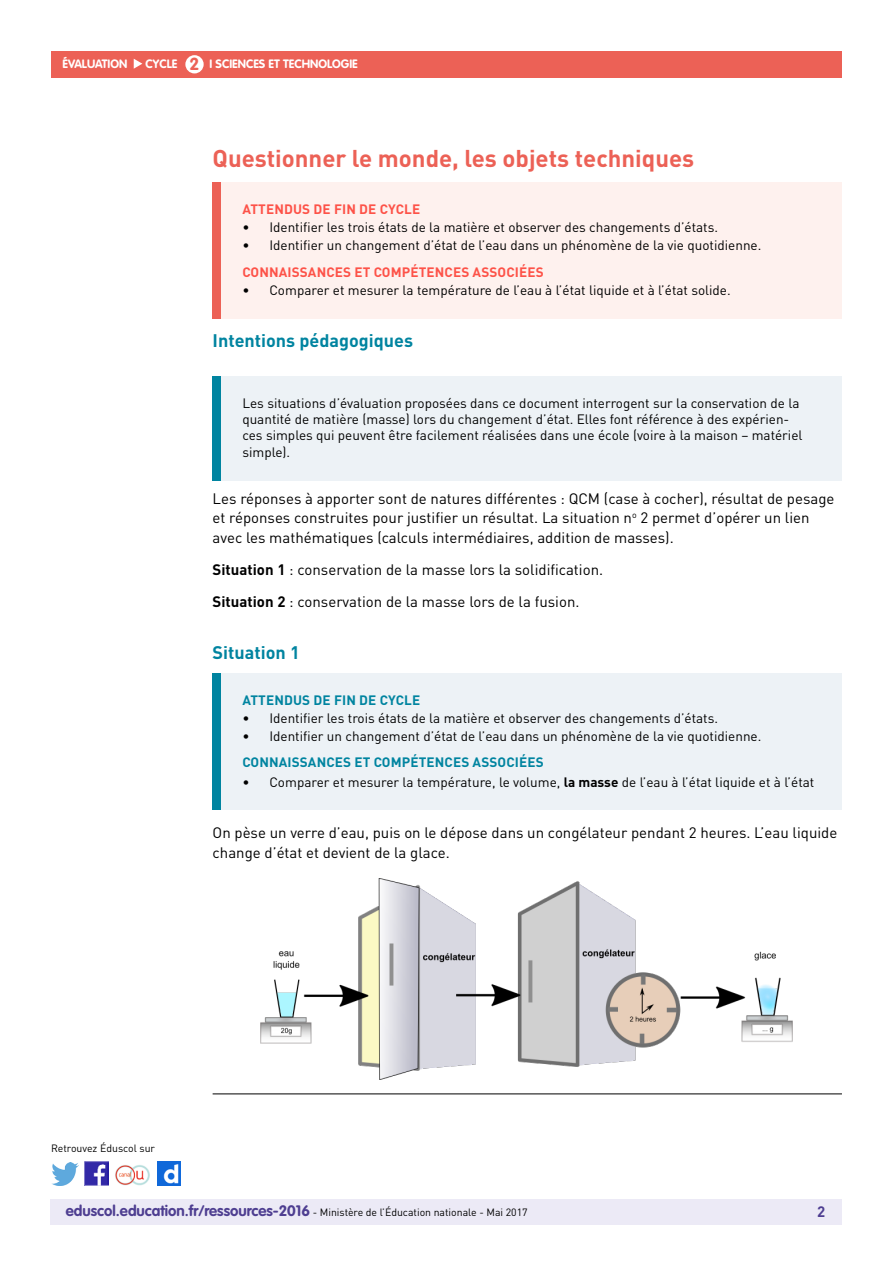
<style>
.page{position:relative;width:893px;height:1263px;background:#fff}
.page>*{position:absolute;margin:0;border:0;box-sizing:border-box;transform-origin:0 0}
._03_Titre_de_niveau{font:700 24px "DIN Pro";color:#ec6156}
._04_Titre_de_niveau{font:700 18px "DIN Pro";color:#0084a0}
.t1{font:700 17.25px "VAG Rounded Std";color:#ec6156}
._06_Texte_courant{font:15px/19.5px "DIN Pro";color:#000}
.t2{font:700 15px "DIN Pro";color:#4e3e91}
._02_Texte_info_conte{font:13.5px/16.2px "DIN Pro";color:#000}
._01_Titre_info_conte{font:700 13.5px "DIN Pro";letter-spacing:.01em;color:#fd5248}
._01_Titre_info_conte-2{font:700 13.5px "DIN Pro";letter-spacing:.01em;color:#0084a0}
.t3{font:700 12px "VAG Rounded Std";color:#fff}
.t4{font:10.5px "DIN Pro";color:#000}
.s1{font-weight:700}
.s2{font-family:"VAG Rounded Std";font-weight:700;font-size:15px;color:#4e3e91}
</style>
<div class="page">
<div style="left:50px;top:1199px;width:791px;height:26px;background:#eceaf6"></div>
<div style="left:51px;top:51px;width:791px;height:27px;background:#ec6156"></div>
<svg style="left:134px;top:59px;width:8px;height:10px"></svg>
<div style="left:185px;top:55px;width:19px;height:18px;background:#fff;border-radius:50%"></div>
<img style="left:85px;top:1162px;width:23px;height:23px">
<img style="left:51px;top:1163px;width:28px;height:22px">
<img style="left:158px;top:1162px;width:22px;height:23px">
<img style="left:115px;top:1165px;width:35px;height:20px">
<hr style="left:213px;top:1094px;width:629px;height:1px;background:#000">
<img style="left:260px;top:879px;width:533px;height:200px">
<div style="left:213px;top:183px;width:629px;height:136px;background:#fef1ee"></div>
<div style="left:213px;top:183px;width:8px;height:136px;background:#ec6156"></div>
<div style="left:213px;top:376px;width:629px;height:104px;background:#edf2f6"></div>
<div style="left:213px;top:376px;width:8px;height:104px;background:#0084a0"></div>
<div style="left:213px;top:673px;width:629px;height:136px;background:#edf2f6"></div>
<div style="left:213px;top:673px;width:8px;height:136px;background:#0084a0"></div>
<p class="t3" style="left:63px;top:57px;width:66px">ÉVALUATION</p>
<p class="t3" style="left:146px;top:57px;width:33px">CYCLE</p>
<p class="t3" style="left:210px;top:57px;width:150px">I SCIENCES ET TECHNOLOGIE</p>
<p class="t1" style="left:190px;top:53px;width:11px">2</p>
<p class="_03_Titre_de_niveau" style="left:213px;top:143px;width:483px">Questionner le monde, les objets techniques</p>
<p class="_01_Titre_info_conte" style="left:242px;top:201px;width:179px">ATTENDUS DE FIN DE CYCLE</p>
<p class="_02_Texte_info_conte" style="left:242px;top:219px;width:477px">• Identifier les trois états de la matière et observer des changements d’états.</p>
<p class="_02_Texte_info_conte" style="left:242px;top:237px;width:520px">• Identifier un changement d’état de l’eau dans un phénomène de la vie quotidienne.</p>
<p class="_01_Titre_info_conte" style="left:242px;top:263px;width:303px">CONNAISSANCES ET COMPÉTENCES ASSOCIÉES</p>
<p class="_02_Texte_info_conte" style="left:242px;top:282px;width:490px">• Comparer et mesurer la température de l’eau à l’état liquide et à l’état solide.</p>
<p class="_04_Titre_de_niveau" style="left:213px;top:328px;width:202px">Intentions pédagogiques</p>
<p class="_02_Texte_info_conte" style="left:242px;top:395px;width:562px">Les situations d’évaluation proposées dans ce document interrogent sur la conservation de la quantité de matière (masse) lors du changement d’état. Elles font référence à des expérien&shy;ces simples qui peuvent être facilement réalisées dans une école (voire à la maison – matériel simple).</p>
<p class="_06_Texte_courant" style="left:213px;top:488px;width:623px">Les réponses à apporter sont de natures différentes : QCM (case à cocher), résultat de pesage et réponses construites pour justifier un résultat. La situation n<sup>o</sup> 2 permet d’opérer un lien avec les mathématiques (calculs intermédiaires, addition de masses).</p>
<p class="_06_Texte_courant" style="left:213px;top:559px;width:392px"><span class="s1">Situation 1</span> : conservation de la masse lors la solidification.</p>
<p class="_06_Texte_courant" style="left:213px;top:591px;width:368px"><span class="s1">Situation 2</span> : conservation de la masse lors de la fusion.</p>
<p class="_04_Titre_de_niveau" style="left:213px;top:640px;width:89px">Situation 1</p>
<p class="_01_Titre_info_conte-2" style="left:242px;top:691px;width:179px">ATTENDUS DE FIN DE CYCLE</p>
<p class="_02_Texte_info_conte" style="left:242px;top:709px;width:477px">• Identifier les trois états de la matière et observer des changements d’états.</p>
<p class="_02_Texte_info_conte" style="left:242px;top:727px;width:520px">• Identifier un changement d’état de l’eau dans un phénomène de la vie quotidienne.</p>
<p class="_01_Titre_info_conte-2" style="left:242px;top:753px;width:303px">CONNAISSANCES ET COMPÉTENCES ASSOCIÉES</p>
<p class="_02_Texte_info_conte" style="left:242px;top:773px;width:573px">• Comparer et mesurer la température, le volume, <span class="s1">la masse</span> de l’eau à l’état liquide et à l’état</p>
<p class="_06_Texte_courant" style="left:213px;top:823px;width:626px">On pèse un verre d’eau, puis on le dépose dans un congélateur pendant 2 heures. L’eau liquide change d’état et devient de la glace.</p>
<p class="t4" style="left:51px;top:1141px;width:106px">Retrouvez Éduscol sur</p>
<p class="t4" style="left:66px;top:1205px;width:463px"><span class="s2">eduscol.education.fr/ressources-2016</span> - Ministère de l’Éducation nationale - Mai 2017</p>
<p class="t2" style="left:817px;top:1201px;width:10px">2</p>
</div>
